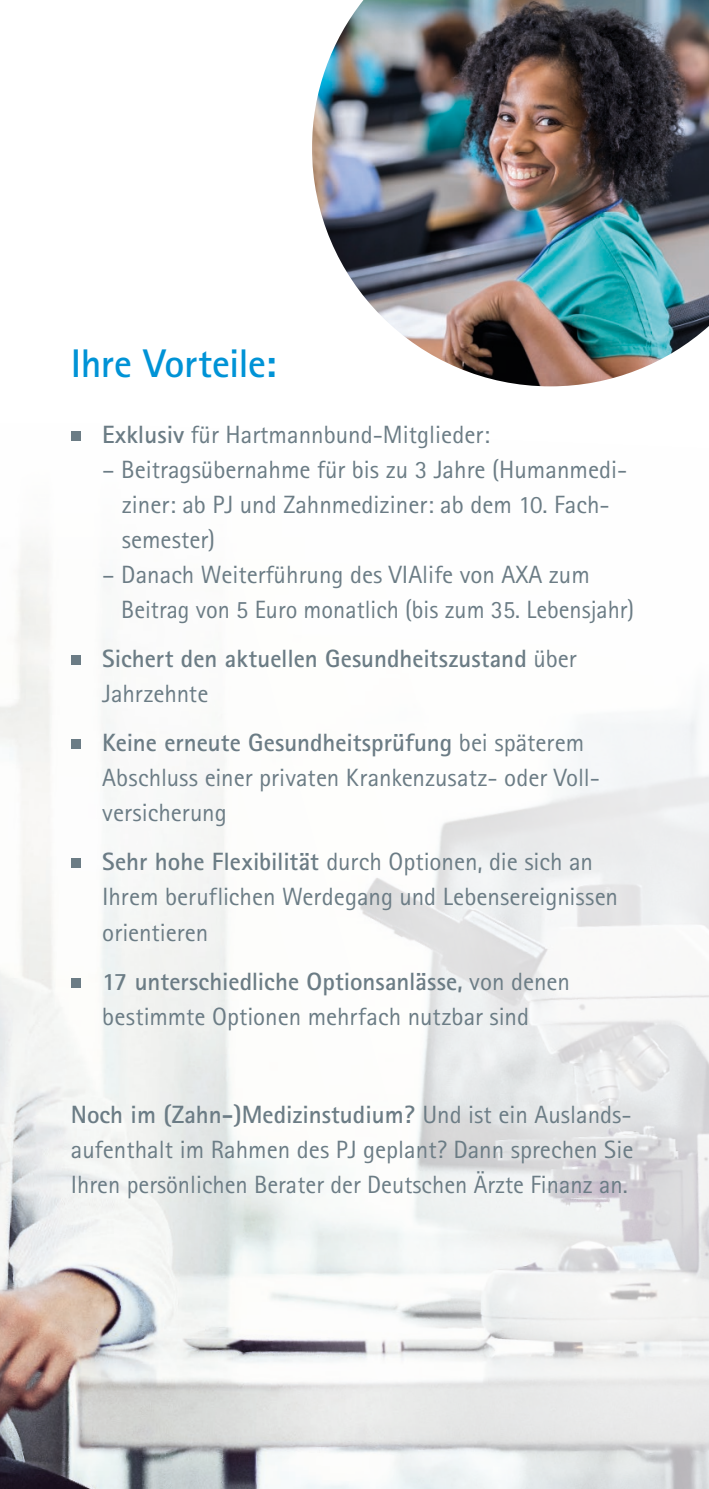
<style>
.page{position:relative;width:709px;height:1489px;background:#fff}
.page>*{position:absolute;margin:0;border:0;box-sizing:border-box;transform-origin:0 0}
.t1{font:700 40px "Rotis Sans Serif Std";letter-spacing:-.015em;color:#0093d6}
.t2{font:25px/35px "Rotis Sans Serif Std";color:#6b7c85}
.t3{font:700 25px/35px "Rotis Sans Serif Std";color:#6b7c85}
.s1{font-weight:700}
.s2{font-weight:400}
</style>
<div class="page">
<img style="left:0;top:617px;width:709px;height:871px">
<img style="left:312px;top:0;width:397px;height:386px">
<div style="left:71px;top:431px;width:9px;height:9px;background:#6b7c85"></div>
<div style="left:71px;top:655px;width:9px;height:9px;background:#6b7c85"></div>
<div style="left:71px;top:739px;width:9px;height:9px;background:#6b7c85"></div>
<div style="left:71px;top:858px;width:9px;height:10px;background:#6b7c85"></div>
<div style="left:71px;top:977px;width:9px;height:10px;background:#6b7c85"></div>
<h1 class="t1" style="left:71px;top:338px;width:207px">Ihre Vorteile:</h1>
<p class="t2" style="left:102px;top:416px;width:389px"><span class="s1">Exklusiv</span> für Hartmannbund-Mitglieder:</p>
<p class="t2" style="left:122px;top:451px;width:507px;text-indent:-19px">– Beitragsübernahme für bis zu 3 Jahre (Humanmedi&shy;ziner: ab PJ und Zahnmediziner: ab dem 10. Fach&shy;semester)</p>
<p class="t2" style="left:121px;top:556px;width:514px;text-indent:-19px">– Danach Weiterführung des VIAlife von AXA zum<br>Beitrag von 5 Euro monatlich (bis zum 35. Lebensjahr)</p>
<p class="t3" style="left:102px;top:640px;width:476px">Sichert den aktuellen Gesundheitszustand <span class="s2">über<br>Jahrzehnte</span></p>
<p class="t2" style="left:102px;top:725px;width:497px"><span class="s1">Keine erneute Gesundheitsprüfung</span> bei späterem<br>Abschluss einer privaten Krankenzusatz- oder Voll&shy;versicherung</p>
<p class="t2" style="left:102px;top:844px;width:517px"><span class="s1">Sehr hohe Flexibilität</span> durch Optionen, die sich an<br>Ihrem beruflichen Werdegang und Lebensereignissen orientieren</p>
<p class="t2" style="left:102px;top:963px;width:469px"><span class="s1">17 unterschiedliche Optionsanlässe,</span> von denen bestimmte Optionen mehrfach nutzbar sind</p>
<p class="t2" style="left:71px;top:1096px;width:564px"><span class="s1">Noch im (Zahn-)Medizinstudium?</span> Und ist ein Auslands&shy;aufenthalt im Rahmen des PJ geplant? Dann sprechen Sie<br>Ihren persönlichen Berater der Deutschen Ärzte Finanz an.</p>
</div>
